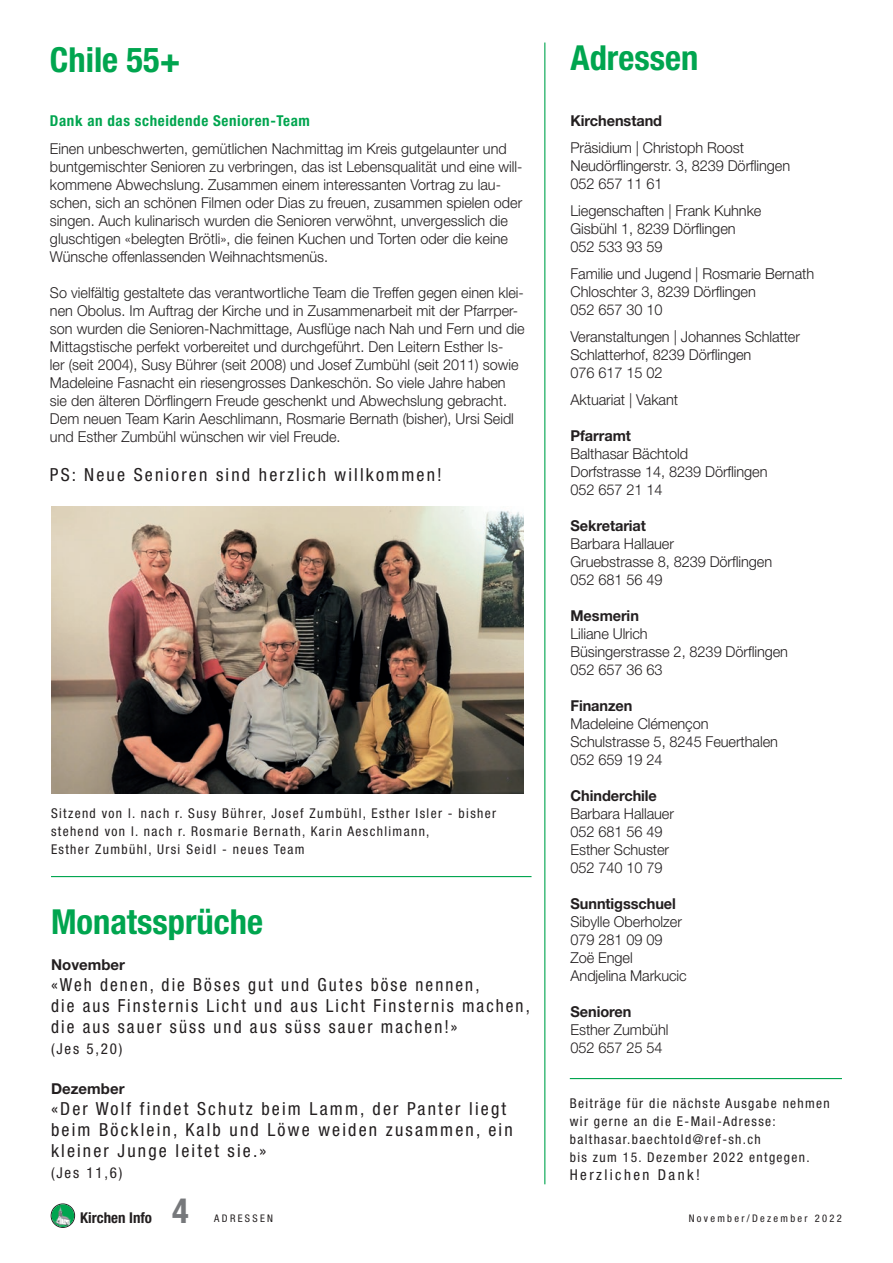
<style>
.page{position:relative;width:893px;height:1263px;background:#fff}
.page>*{position:absolute;margin:0;border:0;box-sizing:border-box;transform-origin:0 0}
.haupttitel{font:700 condensed 34.5px "Helvetica Neue LT Pro";color:#00a54f}
.t1{font:700 condensed 34.5px "Helvetica Neue LT Pro";color:#76787b}
.auszeichnung1{font:condensed 18px/21px "Helvetica Neue LT Pro";letter-spacing:.12em;color:#231f20}
.auszeichnung1-2{font:condensed 18px/21px "Helvetica Neue LT Pro";letter-spacing:.12em;color:#231f20;scale:.96 1}
.fliesstext{font:300 15px/18px "Helvetica Neue LT Pro";color:#231f20;scale:.96 1}
.fliesstext-2{font:300 15px "Helvetica Neue LT Pro";color:#231f20}
.fliesstext-3{font:700 15px "Helvetica Neue LT Pro";letter-spacing:-.005em;color:#231f20}
.auszeichnung1-3{font:condensed 15px "Helvetica Neue LT Pro";letter-spacing:.16em;color:#231f20}
.fliesstext-4{font:700 condensed 15px "Helvetica Neue LT Pro";letter-spacing:.04em;color:#00a54f}
.Datum{font:700 15px "Helvetica Neue LT Pro";color:#231f20}
.t2{font:700 condensed 15px "Helvetica Neue LT Pro";color:#231f20}
.auszeichnung1-4{font:condensed 13.5px/18px "Helvetica Neue LT Pro";letter-spacing:.1em;color:#231f20}
.auszeichnung1-5{font:condensed 10.5px "Helvetica Neue LT Pro";letter-spacing:.22em;color:#231f20}
</style>
<div class="page">
<hr style="left:544px;top:43px;width:1px;height:1141px;background:#00a54f">
<hr style="left:570px;top:1078px;width:272px;height:1px;background:#00a54f">
<hr style="left:51px;top:876px;width:480px;height:1px;background:#00a54f">
<img style="left:51px;top:506px;width:472px;height:287px">
<div style="left:51px;top:1204px;width:24px;height:23px;border:1px solid #231f20;border-radius:50%"></div>
<img style="left:52px;top:1204px;width:22px;height:22px">
<p class="haupttitel" style="left:50px;top:39px;width:132px">Chile 55+</p>
<p class="fliesstext-4" style="left:50px;top:111px;width:261px">Dank an das scheidende Senioren-Team</p>
<p class="fliesstext" style="left:50px;top:140px;width:494px">Einen unbeschwerten, gemütlichen Nachmittag im Kreis gutgelaunter und buntgemischter Senioren zu verbringen, das ist Lebensqualität und eine will&shy;kommene Abwechslung. Zusammen einem interessanten Vortrag zu lau&shy;schen, sich an schönen Filmen oder Dias zu freuen, zusammen spielen oder singen. Auch kulinarisch wurden die Senioren verwöhnt, unvergesslich die gluschtigen «belegten Brötli», die feinen Kuchen und Torten oder die keine Wünsche offenlassenden Weihnachtsmenüs.</p>
<p class="fliesstext" style="left:50px;top:284px;width:496px">So vielfältig gestaltete das verantwortliche Team die Treffen gegen einen klei&shy;nen Obolus. Im Auftrag der Kirche und in Zusammenarbeit mit der Pfarrper&shy;son wurden die Senioren-Nachmittage, Ausflüge nach Nah und Fern und die Mittagstische perfekt vorbereitet und durchgeführt. Den Leitern Esther Is-<br>ler (seit 2004), Susy Bührer (seit 2008) und Josef Zumbühl (seit 2011) sowie Madeleine Fasnacht ein riesengrosses Dankeschön. So viele Jahre haben sie den älteren Dörflingern Freude geschenkt und Abwechslung gebracht.<br>Dem neuen Team Karin Aeschlimann, Rosmarie Bernath (bisher), Ursi Seidl und Esther Zumbühl wünschen wir viel Freude.</p>
<p class="auszeichnung1" style="left:50px;top:464px;width:393px">PS: Neue Senioren sind herzlich willkommen!</p>
<p class="auszeichnung1-4" style="left:51px;top:804px;width:447px">Sitzend von l. nach r. Susy Bührer, Josef Zumbühl, Esther Isler - bisher stehend von l. nach r. Rosmarie Bernath, Karin Aeschlimann,<br>Esther Zumbühl, Ursi Seidl - neues Team</p>
<p class="haupttitel" style="left:51px;top:901px;width:213px">Monatssprüche</p>
<p class="Datum" style="left:51px;top:956px;width:76px">November</p>
<p class="auszeichnung1-2" style="left:51px;top:974px;width:500px">«Weh denen, die Böses gut und Gutes böse nennen,<br>die aus Finsternis Licht und aus Licht Finsternis machen, die aus sauer süss und aus süss sauer machen!»</p>
<p class="auszeichnung1-3" style="left:51px;top:1040px;width:73px">(Jes 5,20)</p>
<p class="Datum" style="left:51px;top:1079px;width:75px">Dezember</p>
<p class="auszeichnung1" style="left:51px;top:1098px;width:463px">«Der Wolf findet Schutz beim Lamm, der Panter liegt beim Böcklein, Kalb und Löwe weiden zusammen, ein kleiner Junge leitet sie.»</p>
<p class="auszeichnung1-3" style="left:51px;top:1164px;width:73px">(Jes 11,6)</p>
<p class="haupttitel" style="left:570px;top:37px;width:129px">Adressen</p>
<p class="fliesstext-3" style="left:570px;top:112px;width:93px">Kirchenstand</p>
<p class="fliesstext-2" style="left:570px;top:139px;width:175px">Präsidium | Christoph Roost</p>
<p class="fliesstext-2" style="left:570px;top:157px;width:221px">Neudörflingerstr. 3, 8239 Dörflingen</p>
<p class="fliesstext-2" style="left:570px;top:175px;width:94px">052 657 11 61</p>
<p class="fliesstext-2" style="left:570px;top:202px;width:192px">Liegenschaften | Frank Kuhnke</p>
<p class="fliesstext-2" style="left:570px;top:220px;width:167px">Gisbühl 1, 8239 Dörflingen</p>
<p class="fliesstext-2" style="left:570px;top:238px;width:94px">052 533 93 59</p>
<p class="fliesstext-2" style="left:570px;top:265px;width:245px">Familie und Jugend | Rosmarie Bernath</p>
<p class="fliesstext-2" style="left:570px;top:283px;width:187px">Chloschter 3, 8239 Dörflingen</p>
<p class="fliesstext-2" style="left:570px;top:301px;width:94px">052 657 30 10</p>
<p class="fliesstext-2" style="left:570px;top:328px;width:231px">Veranstaltungen | Johannes Schlatter</p>
<p class="fliesstext-2" style="left:570px;top:346px;width:182px">Schlatterhof, 8239 Dörflingen</p>
<p class="fliesstext-2" style="left:570px;top:364px;width:94px">076 617 15 02</p>
<p class="fliesstext-2" style="left:570px;top:391px;width:109px">Aktuariat | Vakant</p>
<p class="fliesstext-3" style="left:570px;top:427px;width:62px">Pfarramt</p>
<p class="fliesstext-2" style="left:570px;top:445px;width:119px">Balthasar Bächtold</p>
<p class="fliesstext-2" style="left:570px;top:463px;width:199px">Dorfstrasse 14, 8239 Dörflingen</p>
<p class="fliesstext-2" style="left:570px;top:481px;width:94px">052 657 21 14</p>
<p class="fliesstext-3" style="left:570px;top:517px;width:77px">Sekretariat</p>
<p class="fliesstext-2" style="left:570px;top:535px;width:105px">Barbara Hallauer</p>
<p class="fliesstext-2" style="left:570px;top:553px;width:203px">Gruebstrasse 8, 8239 Dörflingen</p>
<p class="fliesstext-2" style="left:570px;top:571px;width:94px">052 681 56 49</p>
<p class="fliesstext-3" style="left:570px;top:607px;width:70px">Mesmerin</p>
<p class="fliesstext-2" style="left:570px;top:625px;width:79px">Liliane Ulrich</p>
<p class="fliesstext-2" style="left:570px;top:643px;width:219px">Büsingerstrasse 2, 8239 Dörflingen</p>
<p class="fliesstext-2" style="left:570px;top:661px;width:94px">052 657 36 63</p>
<p class="fliesstext-3" style="left:570px;top:697px;width:64px">Finanzen</p>
<p class="fliesstext-2" style="left:570px;top:715px;width:140px">Madeleine Clémençon</p>
<p class="fliesstext-2" style="left:570px;top:733px;width:209px">Schulstrasse 5, 8245 Feuerthalen</p>
<p class="fliesstext-2" style="left:570px;top:751px;width:94px">052 659 19 24</p>
<p class="fliesstext-3" style="left:570px;top:787px;width:88px">Chinderchile</p>
<p class="fliesstext-2" style="left:570px;top:805px;width:105px">Barbara Hallauer</p>
<p class="fliesstext-2" style="left:570px;top:823px;width:94px">052 681 56 49</p>
<p class="fliesstext-2" style="left:570px;top:841px;width:100px">Esther Schuster</p>
<p class="fliesstext-2" style="left:570px;top:859px;width:94px">052 740 10 79</p>
<p class="fliesstext-3" style="left:570px;top:895px;width:107px">Sunntigsschuel</p>
<p class="fliesstext-2" style="left:570px;top:913px;width:113px">Sibylle Oberholzer</p>
<p class="fliesstext-2" style="left:570px;top:931px;width:94px">079 281 09 09</p>
<p class="fliesstext-2" style="left:570px;top:949px;width:64px">Zoë Engel</p>
<p class="fliesstext-2" style="left:570px;top:967px;width:118px">Andjelina Markucic</p>
<p class="fliesstext-3" style="left:570px;top:1003px;width:62px">Senioren</p>
<p class="fliesstext-2" style="left:570px;top:1021px;width:99px">Esther Zumbühl</p>
<p class="fliesstext-2" style="left:570px;top:1039px;width:94px">052 657 25 54</p>
<p class="auszeichnung1-4" style="left:570px;top:1094px;width:262px">Beiträge für die nächste Ausgabe nehmen wir gerne an die E-Mail-Adresse:</p>
<p class="auszeichnung1-4" style="left:570px;top:1130px;width:241px">balthasar.baechtold@ref-sh.ch<br>bis zum 15. Dezember 2022 entgegen.</p>
<p class="auszeichnung1-3" style="left:570px;top:1166px;width:132px">Herzlichen Dank!</p>
<p class="t2" style="left:80px;top:1209px;width:73px">Kirchen Info</p>
<h1 class="t1" style="left:172px;top:1190px;width:18px">4</h1>
<p class="auszeichnung1-5" style="left:214px;top:1212px;width:60px">ADRESSEN</p>
<p class="auszeichnung1-5" style="left:689px;top:1212px;width:155px">November/Dezember 2022</p>
</div>
